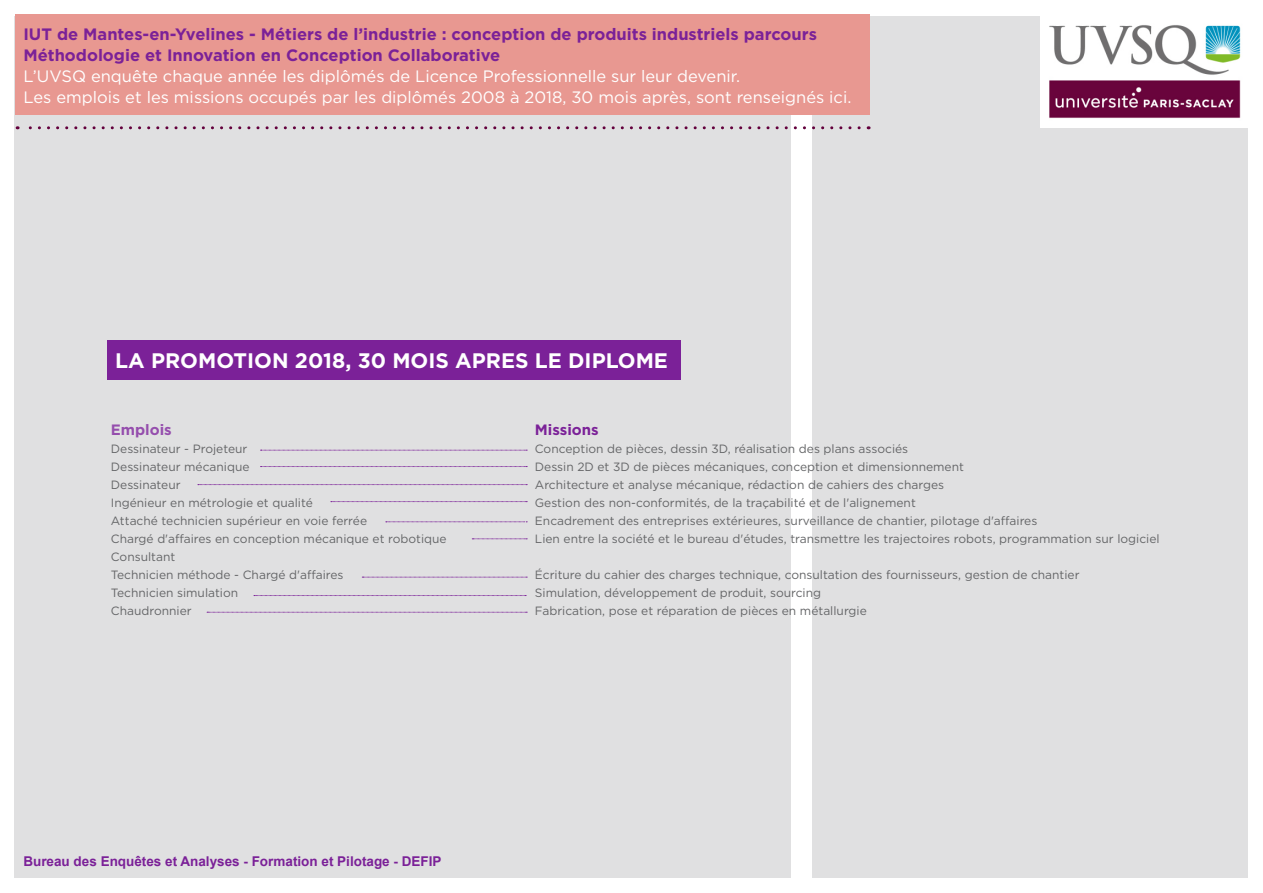
<style>
.page{position:relative;width:1263px;height:893px;background:#fff}
.page>*{position:absolute;margin:0;border:0;box-sizing:border-box;transform-origin:0 0}
.t1{font:700 21px "Gotham";color:#fff}
.t2{font:16.5px "Gotham";color:#fff}
.t3{font:700 16.5px/21px "Gotham";color:#7b2198}
.t4{font:700 15px "Gotham";color:#7b2198}
.t5{font:700 15px "Gotham";color:#954ead}
.t6{font:700 13.5px "Arial";color:#7b2198}
.t7{font:12px "Gotham";color:#646567}
</style>
<div class="page">
<div style="left:15px;top:16px;width:776px;height:861px;background:#e0e0e1"></div>
<div style="left:812px;top:16px;width:436px;height:861px;background:#e0e0e1"></div>
<img style="left:1041px;top:16px;width:207px;height:112px">
<div style="left:107px;top:340px;width:573px;height:39px;background:#7b2198"></div>
<div style="left:15px;top:15px;width:855px;height:100px;background:#e89891"></div>
<svg style="left:17px;top:126px;width:842px;height:3px"></svg>
<svg style="left:261px;top:450px;width:266px;height:1px"></svg>
<svg style="left:386px;top:522px;width:141px;height:1px"></svg>
<svg style="left:362px;top:577px;width:165px;height:1px"></svg>
<svg style="left:261px;top:466px;width:266px;height:1px"></svg>
<svg style="left:331px;top:501px;width:196px;height:1px"></svg>
<svg style="left:207px;top:612px;width:320px;height:1px"></svg>
<svg style="left:254px;top:595px;width:272px;height:1px"></svg>
<svg style="left:472px;top:539px;width:55px;height:1px"></svg>
<svg style="left:198px;top:484px;width:329px;height:1px"></svg>
<p class="t3" style="left:23px;top:24px;width:795px">IUT de Mantes-en-Yvelines - Métiers de l’industrie : conception de produits industriels parcours<br>Méthodologie et Innovation en Conception Collaborative</p>
<p class="t2" style="left:23px;top:66px;width:718px">L’UVSQ enquête chaque année les diplômés de Licence Professionnelle sur leur devenir.</p>
<p class="t2" style="left:23px;top:87px;width:829px">Les emplois et les missions occupés par les diplômés 2008 à 2018, 30 mois après, sont renseignés ici.</p>
<p class="t1" style="left:115px;top:347px;width:554px">LA PROMOTION 2018, 30 MOIS APRES LE DIPLOME</p>
<p class="t5" style="left:111px;top:420px;width:62px">Emplois</p>
<p class="t7" style="left:111px;top:441px;width:138px">Dessinateur - Projeteur</p>
<p class="t7" style="left:111px;top:459px;width:140px">Dessinateur mécanique</p>
<p class="t7" style="left:111px;top:477px;width:71px">Dessinateur</p>
<p class="t7" style="left:111px;top:495px;width:203px">Ingénieur en métrologie et qualité</p>
<p class="t7" style="left:111px;top:513px;width:258px">Attaché technicien supérieur en voie ferrée</p>
<p class="t7" style="left:111px;top:531px;width:337px">Chargé d'affaires en conception mécanique et robotique</p>
<p class="t7" style="left:111px;top:549px;width:66px">Consultant</p>
<p class="t7" style="left:111px;top:567px;width:234px">Technicien méthode - Chargé d'affaires</p>
<p class="t7" style="left:111px;top:585px;width:129px">Technicien simulation</p>
<p class="t7" style="left:111px;top:603px;width:82px">Chaudronnier</p>
<p class="t4" style="left:535px;top:420px;width:65px">Missions</p>
<p class="t7" style="left:535px;top:441px;width:375px">Conception de pièces, dessin 3D, réalisation des plans associés</p>
<p class="t7" style="left:535px;top:459px;width:431px">Dessin 2D et 3D de pièces mécaniques, conception et dimensionnement</p>
<p class="t7" style="left:535px;top:477px;width:411px">Architecture et analyse mécanique, rédaction de cahiers des charges</p>
<p class="t7" style="left:535px;top:495px;width:382px">Gestion des non-conformités, de la traçabilité et de l'alignement</p>
<p class="t7" style="left:535px;top:513px;width:504px">Encadrement des entreprises extérieures, surveillance de chantier, pilotage d'affaires</p>
<p class="t7" style="left:535px;top:531px;width:626px">Lien entre la société et le bureau d'études, transmettre les trajectoires robots, programmation sur logiciel</p>
<p class="t7" style="left:535px;top:567px;width:546px">Écriture du cahier des charges technique, consultation des fournisseurs, gestion de chantier</p>
<p class="t7" style="left:535px;top:585px;width:288px">Simulation, développement de produit, sourcing</p>
<p class="t7" style="left:535px;top:603px;width:333px">Fabrication, pose et réparation de pièces en métallurgie</p>
<p class="t6" style="left:23px;top:852px;width:420px">Bureau des Enquêtes et Analyses - Formation et Pilotage - DEFIP</p>
</div>
